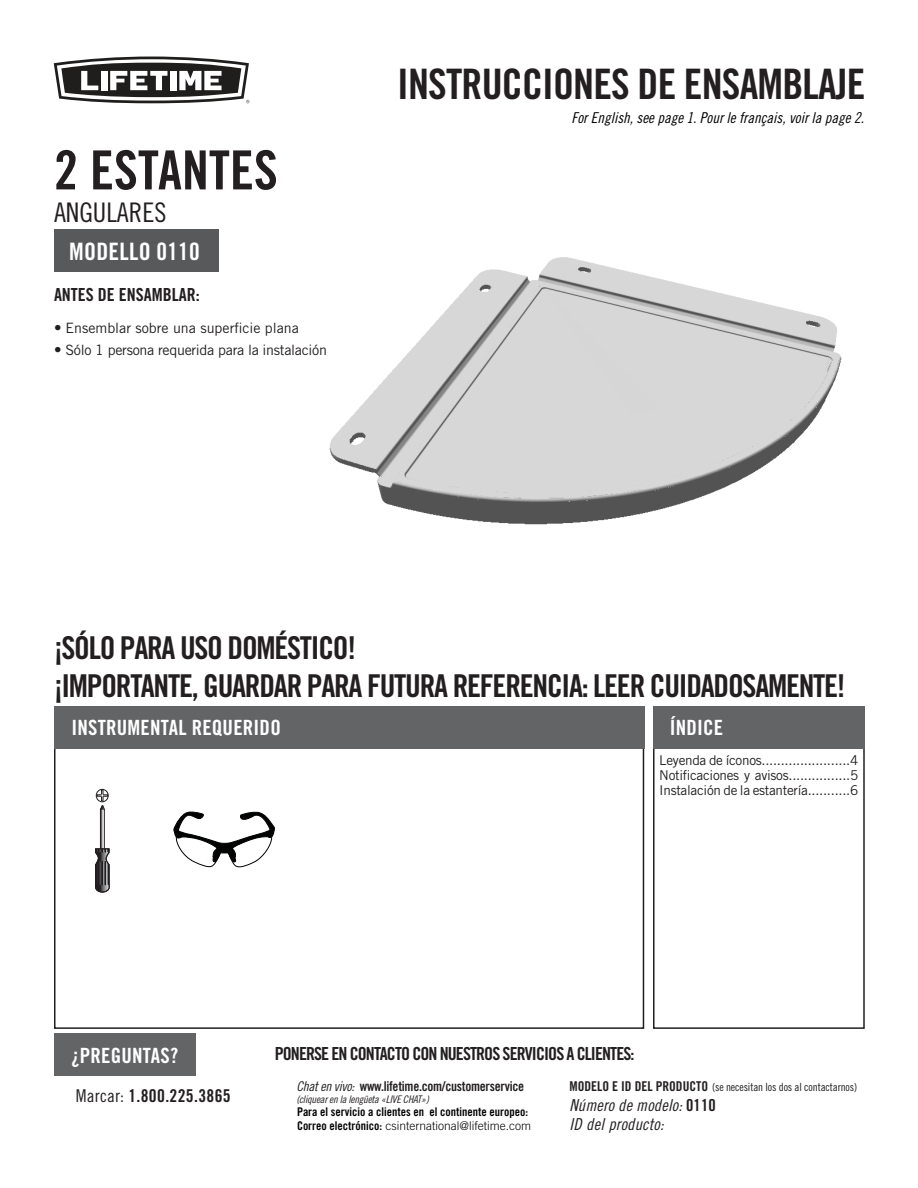
<style>
.page{position:relative;width:918px;height:1188px;background:#fff}
.page>*{position:absolute;margin:0;border:0;box-sizing:border-box;transform-origin:0 0}
.t1{font:54px "Trade Gothic LT Std Bd Cn 20";color:#231f20}
.t2{font:42px "Trade Gothic LT Std Bd Cn 20";letter-spacing:-.02em;color:#231f20}
.t3{font:31.5px/37.8px "Trade Gothic LT Std Bd Cn 20";letter-spacing:-.04em;color:#231f20}
.t4{font:27px "Trade Gothic LT Std Cn 18";color:#231f20}
.t5{font:24px "Trade Gothic LT Std Bd Cn 20";letter-spacing:.01em;color:#fff}
.t6{font:21px "Trade Gothic LT Std Bd Cn 20";letter-spacing:.01em;color:#fff}
.t7{font:18px "Trade Gothic LT Std Bd Cn 20";letter-spacing:-.05em;color:#231f20}
.t8{font:18px "Trade Gothic LT Std Bd Cn 20";color:#231f20}
.t9{font:17.7px "Trade Gothic LT Std Bd Cn 20";letter-spacing:.02em;color:#231f20}
.t10{font:16.5px/18.6px "Trade Gothic LT Std Cn 18 Obl";letter-spacing:.01em;color:#231f20}
.t11{font:15px "Trade Gothic LT Std Cn 18 Obl";color:#010202}
.t12{font:14.25px "Trade Gothic LT Std";letter-spacing:-.02em;color:#231f20}
.t13{font:14.25px "Trade Gothic LT Std";color:#231f20}
.t14{font:13.5px/15px "Trade Gothic LT Std";letter-spacing:-.02em;color:#231f20;text-align:justify}
.t15{font:13.5px "Trade Gothic LT Std Bd Cn 20";letter-spacing:-.02em;color:#231f20}
.t16{font:300 12px "Trade Gothic LT Std";color:#010202}
.t17{font:12px "Trade Gothic LT Std Bd Cn 20";color:#010202}
.t18{font:11.25px "Trade Gothic LT Std Cn 18";letter-spacing:-.01em;color:#231f20}
.t19{font:10.5px "Trade Gothic LT Std Cn 18 Obl";letter-spacing:-.02em;color:#231f20}
.s1{font-family:"Trade Gothic LT Std Bd Cn 20";font-size:15px}
.s2{font-family:"Trade Gothic LT Std Cn 18"}
.s3{font-family:"Trade Gothic LT Std Cn 18 Obl"}
.s4{font-family:"Trade Gothic LT Std Bd Cn 20";font-weight:400}
.s5{font-family:"Trade Gothic LT Std Bd Cn 20";font-size:13.5px}
.s6{font-family:"Trade Gothic LT Std Bd Cn 20"}
</style>
<div class="page">
<svg style="left:54px;top:744px;width:811px;height:285px"></svg>
<div style="left:54px;top:1033px;width:141px;height:43px;background:#636466"></div>
<div style="left:54px;top:706px;width:590px;height:43px;background:#636466"></div>
<div style="left:653px;top:706px;width:212px;height:43px;background:#636466"></div>
<div style="left:96px;top:789px;width:12px;height:13px;border:1px solid #231e1f;border-radius:50%"></div>
<svg style="left:95px;top:790px;width:14px;height:103px"></svg>
<svg style="left:173px;top:810px;width:102px;height:67px"></svg>
<img style="left:329px;top:257px;width:513px;height:268px">
<svg style="left:54px;top:57px;width:195px;height:46px"></svg>
<div style="left:55px;top:229px;width:164px;height:43px;background:#58595b"></div>
<h2 class="t2" style="left:397px;top:69px;width:470px">INSTRUCCIONES DE ENSAMBLAJE</h2>
<h1 class="t1" style="left:54px;top:151px;width:225px">2 ESTANTES</h1>
<h3 class="t4" style="left:54px;top:203px;width:114px">ANGULARES</h3>
<h3 class="t5" style="left:69px;top:243px;width:132px">MODELLO 0110</h3>
<h3 class="t8" style="left:54px;top:289px;width:147px">ANTES DE ENSAMBLAR:</h3>
<p class="t13" style="left:54px;top:320px;width:246px"><span class="s1">•</span> Ensemblar sobre una superficie plana</p>
<p class="t12" style="left:54px;top:342px;width:275px"><span class="s1">•</span> Sólo 1 persona requerida para la instalación</p>
<p class="t11" style="left:572px;top:112px;width:294px">For English, see page 1. Pour le français, voir la page 2.</p>
<h3 class="t3" style="left:54px;top:633px;width:793px">¡SÓLO PARA USO DOMÉSTICO!<br>¡IMPORTANTE, GUARDAR PARA FUTURA REFERENCIA: LEER CUIDADOSAMENTE!</h3>
<h3 class="t6" style="left:72px;top:720px;width:211px">INSTRUMENTAL REQUERIDO</h3>
<h3 class="t6" style="left:670px;top:720px;width:55px">ÍNDICE</h3>
<p class="t14" style="left:659px;top:753px;width:201px">Leyenda de íconos.......................4<br>Notificaciones y avisos................5<br>Instalación de la estantería...........6</p>
<h3 class="t6" style="left:72px;top:1048px;width:108px">¿PREGUNTAS?</h3>
<h3 class="t9" style="left:76px;top:1089px;width:156px"><span class="s2">Marcar:</span> 1.800.225.3865</h3>
<h3 class="t7" style="left:275px;top:1047px;width:361px">PONERSE EN CONTACTO CON NUESTROS SERVICIOS A CLIENTES:</h3>
<p class="t15" style="left:296px;top:1081px;width:229px"><span class="s3">Chat en vivo:</span> www.lifetime.com/customerservice</p>
<p class="t19" style="left:296px;top:1095px;width:134px">(cliquear en la lengüeta «LIVE CHAT»)</p>
<p class="t17" style="left:297px;top:1107px;width:233px">Para el servicio a clientes en el continente europeo:</p>
<p class="t16" style="left:297px;top:1121px;width:236px"><span class="s4">Correo electrónico:</span> csinternational@lifetime.com</p>
<p class="t18" style="left:569px;top:1083px;width:289px"><span class="s5">MODELO E ID DEL PRODUCTO</span> (se necesitan los dos al contactarnos)</p>
<p class="t10" style="left:569px;top:1098px;width:148px">Número de modelo: <span class="s6">0110<br></span>ID del producto:</p>
</div>
